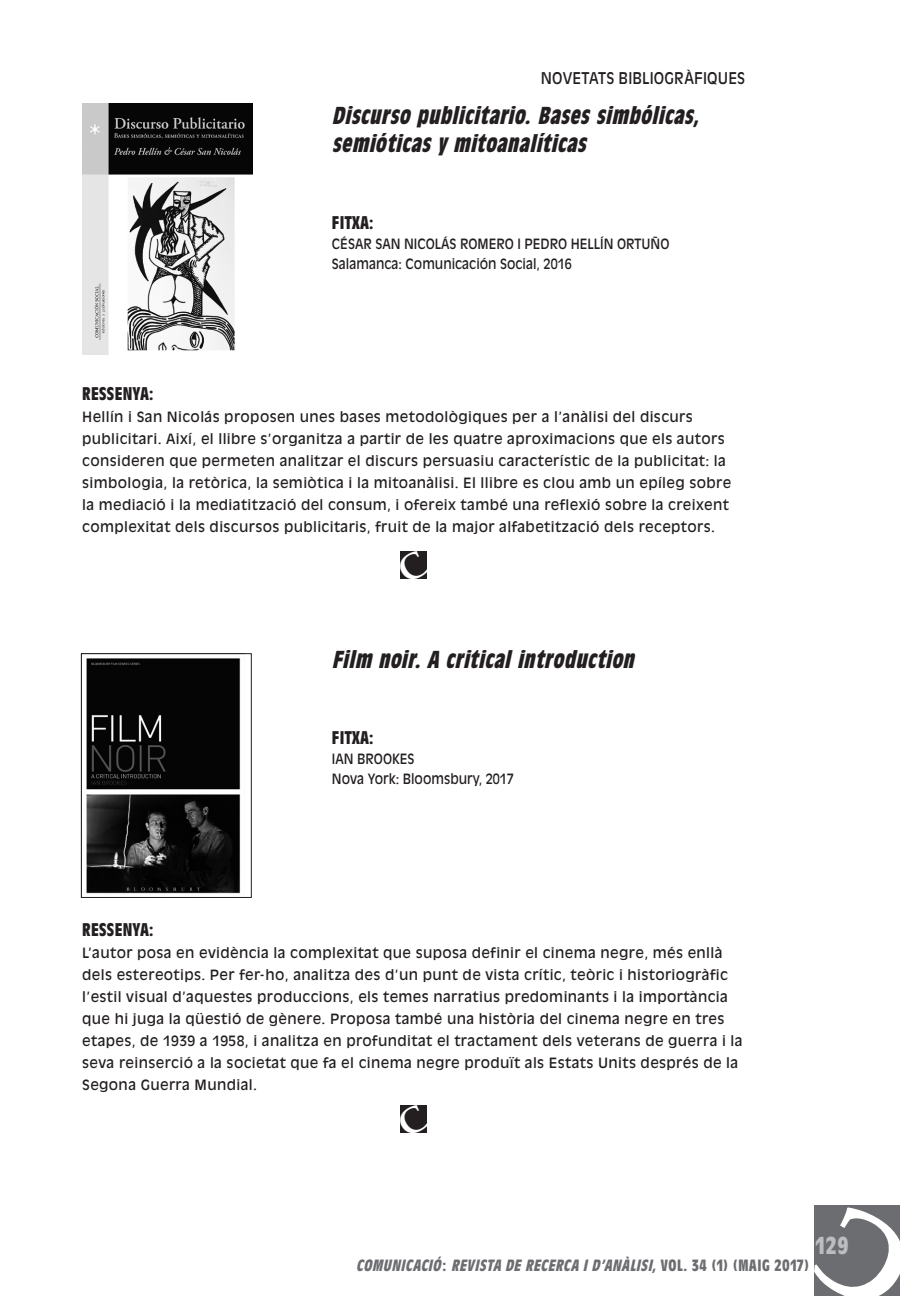
<style>
.page{position:relative;width:900px;height:1296px;background:#fff}
.page>*{position:absolute;margin:0;border:0;box-sizing:border-box;transform-origin:0 0}
.t1{font:italic 700 condensed 24px/28px "Antique Olive";color:#231f20}
.t2{font:700 condensed 24px "Antique Olive";color:#bcbdc0}
.t3{font:700 condensed 18px "Antique Olive";letter-spacing:.025em;color:#231f20}
.t4{font:italic 700 condensed 16px "Antique Olive";color:#6c6d70}
.t5{font:16px "Antique Olive";letter-spacing:.01em;color:#231f20;scale:.9 1}
.t6{font:14px/22px "Antique Olive";letter-spacing:.025em;color:#231f20}
.t7{font:14px/20px "Antique Olive";color:#231f20;scale:.9 1}
.t8{font:14px "Antique Olive";letter-spacing:.025em;color:#231f20;scale:.9 1}
.s1{font-style:normal}
</style>
<div class="page">
<img style="left:82px;top:104px;width:171px;height:250px">
<img style="left:86px;top:658px;width:155px;height:236px">
<div style="left:81px;top:653px;width:170px;height:245px;border:1px solid #231f20"></div>
<div style="left:814px;top:1205px;width:86px;height:91px;background:#6c6d70"></div>
<svg style="left:400px;top:551px;width:27px;height:28px"></svg>
<svg style="left:400px;top:1105px;width:27px;height:28px"></svg>
<p class="t5" style="left:540px;top:69px;width:12px">NOVE</p>
<p class="t5" style="left:581px;top:69px;width:162px">TATS BIBLIOGRÀFIQUES</p>
<h1 class="t1" style="left:332px;top:101px;width:373px">Discurso publicitario. Bases simbólicas, semióticas y mitoanalíticas</h1>
<p class="t3" style="left:332px;top:212px;width:43px">FITXA:</p>
<p class="t7" style="left:332px;top:233px;width:153px">CÉSAR SAN NICOLÁS ROMERO</p>
<p class="t7" style="left:332px;top:233px;width:375px;text-indent:185px">I PEDRO HELLÍN ORTUÑO<br>Salamanca: Comunicación Social, 2016</p>
<p class="t3" style="left:82px;top:384px;width:73px">RESSENYA:</p>
<p class="t6" style="left:82px;top:405px;width:650px">Hellín i San Nicolás proposen unes bases metodològiques per a l’anàlisi del discurs publicitari. Així, el llibre s’organitza a partir de les quatre aproximacions que els autors consideren que permeten analitzar el discurs persuasiu característic de la publicitat: la simbologia, la retòrica, la semiòtica i la mitoanàlisi. E l llibre es clou amb un epíleg sobre la mediació i la mediatització del consum, i ofereix també una reflexió sobre la creixent complexitat dels discursos publicitaris, fruit de la major alfabetització dels receptors.</p>
<h1 class="t1" style="left:332px;top:645px;width:308px">Film noir. A critical introduction</h1>
<p class="t3" style="left:332px;top:728px;width:43px">FITXA:</p>
<p class="t8" style="left:332px;top:751px;width:48px">IAN BROO</p>
<p class="t7" style="left:332px;top:749px;width:204px;text-indent:60px">KES<br>Nova York: Bloomsbury, 2017</p>
<p class="t3" style="left:82px;top:919px;width:73px">RESSENYA:</p>
<p class="t6" style="left:82px;top:941px;width:661px">L’autor posa en evidència la complexitat que suposa definir el cinema negre, més enllà dels estereotips. Per fer-ho, analitza des d’un punt de vista crític, teòric i historiogràfic l’estil visual d’aquestes produccions, els temes narratius predominants i la importància que hi juga la qüestió de gènere. Proposa també una història del cinema negre en tres etapes, de 1939 a 1958, i analitza en profunditat el tractament dels veterans de guerra i la seva reinserció a la societat que fa el cinema negre produït als Estats U nits després de la Segona Guerra M undial.</p>
<h1 class="t2" style="left:815px;top:1232px;width:35px">129</h1>
<p class="t4" style="left:356px;top:1257px;width:454px">COMUNICACIÓ<span class="s1">:</span> REVISTA DE RECERCA I D’ANÀLISI, <span class="s1">V ol . 3 4 ( 1 ) ( M A I G 2 0 1 7 )</span></p>
</div>
